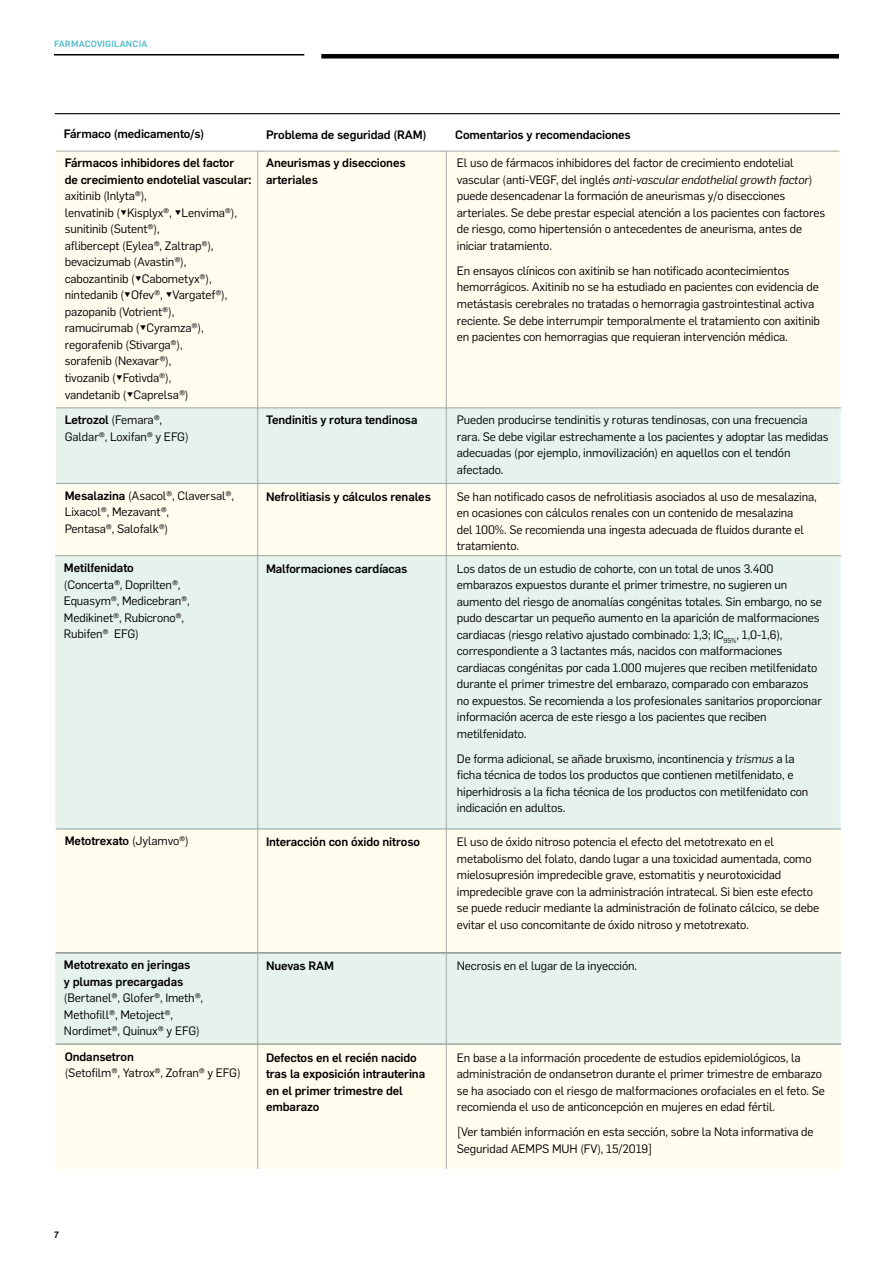
<style>
.page{position:relative;width:893px;height:1263px;background:#fff}
.page>*{position:absolute;margin:0;border:0;box-sizing:border-box;transform-origin:0 0}
.t1{font:12px/16.5px "Flama";letter-spacing:-.01em;color:#000}
.t2{font:500 12px/16.5px "Flama";letter-spacing:-.01em;color:#000}
.t3{font:500 9px "Flama";letter-spacing:.02em;color:#55bdcc}
.t4{font:500 9px "Flama";color:#000}
.s1{font-style:italic}
.s2{font-weight:500}
.s3{font-weight:400}
</style>
<div class="page">
<div style="left:56px;top:828px;width:785px;height:216px;background:#fffdee"></div>
<hr style="left:56px;top:829px;width:785px;height:1px;background:#a7a8a9">
<div style="left:56px;top:150px;width:783px;height:334px;background:#fffdee"></div>
<hr style="left:56px;top:151px;width:783px;height:1px;background:#a7a8a9">
<div style="left:56px;top:483px;width:783px;height:345px;background:#fffdee"></div>
<div style="left:56px;top:407px;width:785px;height:77px;background:#e6f3ed"></div>
<hr style="left:56px;top:408px;width:785px;height:1px;background:#a7a8a9">
<div style="left:55px;top:555px;width:786px;height:274px;background:#e6f3ed"></div>
<hr style="left:55px;top:555px;width:786px;height:1px;background:#a7a8a9">
<div style="left:55px;top:952px;width:786px;height:92px;background:#e6f3ed"></div>
<hr style="left:55px;top:952px;width:786px;height:1px;background:#a7a8a9">
<hr style="left:55px;top:1043px;width:786px;height:1px;background:#a7a8a9">
<hr style="left:55px;top:113px;width:785px;height:1px;background:#000">
<div style="left:56px;top:1044px;width:785px;height:125px;background:#fffdee"></div>
<hr style="left:56px;top:1044px;width:785px;height:1px;background:#a7a8a9">
<hr style="left:446px;top:152px;width:1px;height:1017px;background:#a7a8a9">
<hr style="left:257px;top:151px;width:1px;height:1018px;background:#a7a8a9">
<div style="left:321px;top:54px;width:518px;height:5px;background:#000"></div>
<hr style="left:54px;top:54px;width:250px;height:2px;background:#000">
<p class="t3" style="left:54px;top:37px;width:95px">FARMACOVIGILANCIA</p>
<p class="t2" style="left:64px;top:125px;width:142px">Fármaco (medicamento/s)</p>
<p class="t2" style="left:266px;top:126px;width:162px">Problema de seguridad (RAM)</p>
<p class="t2" style="left:455px;top:126px;width:177px">Comentarios y recomendaciones</p>
<p class="t2" style="left:65px;top:154px;width:188px">Fármacos inhibidores del factor<br>de crecimiento endotelial vascular:</p>
<p class="t1" style="left:65px;top:187px;width:174px">axitinib (Inlyta®),<br>lenvatinib (▼Kisplyx®, ▼Lenvima®), sunitinib (Sutent®),<br>aflibercept (Eylea®, Zaltrap®), bevacizumab (Avastin®), cabozantinib (▼Cabometyx®), nintedanib (▼Ofev®, ▼Vargatef®), pazopanib (Votrient®), ramucirumab (▼Cyramza®), regorafenib (Stivarga®),<br>sorafenib (Nexavar®),<br>tivozanib (▼Fotivda®),<br>vandetanib (▼Caprelsa®)</p>
<p class="t1" style="left:457px;top:154px;width:370px">El uso de fármacos inhibidores del factor de crecimiento endotelial vascular (anti-VEGF, del inglés <span class="s1">anti-vascular endothelial growth factor</span>) puede desencadenar la formación de aneurismas y/o disecciones arteriales. Se debe prestar especial atención a los pacientes con factores de riesgo, como hipertensión o antecedentes de aneurisma, antes de iniciar tratamiento.</p>
<p class="t1" style="left:457px;top:262px;width:365px">En ensayos clínicos con axitinib se han notificado acontecimientos hemorrágicos. Axitinib no se ha estudiado en pacientes con evidencia de metástasis cerebrales no tratadas o hemorragia gastrointestinal activa reciente. Se debe interrumpir temporalmente el tratamiento con axitinib en pacientes con hemorragias que requieran intervención médica.</p>
<p class="t2" style="left:266px;top:154px;width:141px">Aneurismas y disecciones arteriales</p>
<p class="t1" style="left:65px;top:411px;width:126px"><span class="s2">Letrozol</span> (Femara®,<br>Galdar®, Loxifan® y EFG)</p>
<p class="t1" style="left:65px;top:486px;width:171px"><span class="s2">Mesalazina</span> (Asacol®, Claversal®,<br>Lixacol®, Mezavant®,<br>Pentasa®, Salofalk®)</p>
<p class="t2" style="left:64px;top:559px;width:71px">Metilfenidato</p>
<p class="t1" style="left:64px;top:575px;width:127px">(Concerta®, Doprilten®,<br>Equasym®, Medicebran®,<br>Medikinet®, Rubicrono®,<br>Rubifen® EFG)</p>
<p class="t2" style="left:266px;top:411px;width:153px">Tendinitis y rotura tendinosa</p>
<p class="t2" style="left:266px;top:487px;width:166px">Nefrolitiasis y cálculos renales</p>
<p class="t2" style="left:266px;top:559px;width:143px">Malformaciones cardíacas</p>
<p class="t1" style="left:457px;top:411px;width:373px">Pueden producirse tendinitis y roturas tendinosas, con una frecuencia rara. Se debe vigilar estrechamente a los pacientes y adoptar las medidas adecuadas (por ejemplo, inmovilización) en aquellos con el tendón afectado.</p>
<p class="t1" style="left:457px;top:487px;width:361px">Se han notificado casos de nefrolitiasis asociados al uso de mesalazina, en ocasiones con cálculos renales con un contenido de mesalazina<br>del 100%. Se recomienda una ingesta adecuada de fluidos durante el tratamiento.</p>
<p class="t1" style="left:457px;top:559px;width:367px">Los datos de un estudio de cohorte, con un total de unos 3.400 embarazos expuestos durante el primer trimestre, no sugieren un aumento del riesgo de anomalías congénitas totales. Sin embargo, no se pudo descartar un pequeño aumento en la aparición de malformaciones cardiacas (riesgo relativo ajustado combinado: 1,3; IC<sub>95%</sub>, 1,0-1,6), correspondiente a 3 lactantes más, nacidos con malformaciones cardiacas congénitas por cada 1.000 mujeres que reciben metilfenidato durante el primer trimestre del embarazo, comparado con embarazos no expuestos. Se recomienda a los profesionales sanitarios proporcionar información acerca de este riesgo a los pacientes que reciben metilfenidato.</p>
<p class="t1" style="left:457px;top:749px;width:353px">De forma adicional, se añade bruxismo, incontinencia y <span class="s1">trismus</span> a la ficha técnica de todos los productos que contienen metilfenidato, e hiperhidrosis a la ficha técnica de los productos con metilfenidato con indicación en adultos.</p>
<p class="t2" style="left:65px;top:832px;width:126px">Metotrexato <span class="s3">(Jylamvo®)</span></p>
<p class="t2" style="left:64px;top:956px;width:128px">Metotrexato en jeringas y plumas precargadas</p>
<p class="t1" style="left:64px;top:989px;width:141px">(Bertanel®, Glofer®, Imeth®,<br>Methofill®, Metoject®,<br>Nordimet®, Quinux® y EFG)</p>
<p class="t2" style="left:266px;top:833px;width:156px">Interacción con óxido nitroso</p>
<p class="t2" style="left:266px;top:957px;width:69px">Nuevas RAM</p>
<p class="t1" style="left:457px;top:833px;width:364px">El uso de óxido nitroso potencia el efecto del metotrexato en el metabolismo del folato, dando lugar a una toxicidad aumentada, como mielosupresión impredecible grave, estomatitis y neurotoxicidad impredecible grave con la administración intratecal. Si bien este efecto se puede reducir mediante la administración de folinato cálcico, se debe evitar el uso concomitante de óxido nitroso y metotrexato.</p>
<p class="t1" style="left:457px;top:957px;width:182px">Necrosis en el lugar de la inyección.</p>
<p class="t2" style="left:65px;top:1047px;width:71px">Ondansetron</p>
<p class="t1" style="left:65px;top:1064px;width:177px">(Setofilm®, Yatrox®, Zofran® y EFG)</p>
<p class="t2" style="left:266px;top:1048px;width:161px">Defectos en el recién nacido tras la exposición intrauterina en el primer trimestre del embarazo</p>
<p class="t1" style="left:457px;top:1048px;width:370px">En base a la información procedente de estudios epidemiológicos, la administración de ondansetron durante el primer trimestre de embarazo se ha asociado con el riesgo de malformaciones orofaciales en el feto. Se recomienda el uso de anticoncepción en mujeres en edad fértil.</p>
<p class="t1" style="left:457px;top:1123px;width:358px">[Ver también información en esta sección, sobre la Nota informativa de<br>Seguridad AEMPS MUH (FV), 15/2019]</p>
<p class="t4" style="left:54px;top:1229px;width:7px">7</p>
</div>
